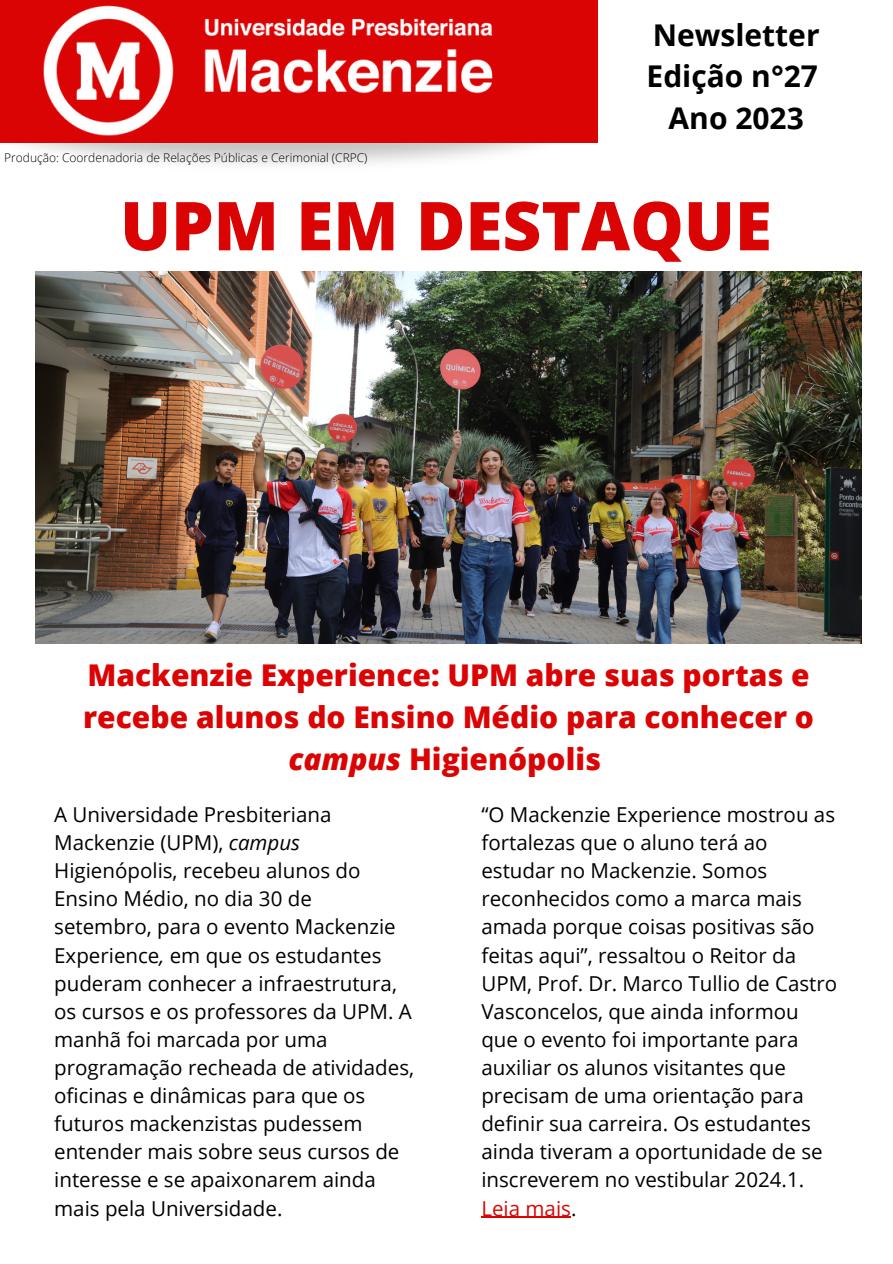
<style>
.page{position:relative;width:893px;height:1264px;background:#fff}
.page>*{position:absolute;margin:0;border:0;box-sizing:border-box;transform-origin:0 0}
.t1{font:800 67.5px "Open Sans";color:#db0404}
.t2{font:800 30px/41.5px "Open Sans";color:#db0404;text-align:center}
.t3{font:700 30px "Open Sans";color:#000}
.t4{font:20.55px/28px "Open Sans";color:#000}
.t5{font:300 12px "Open Sans";color:#000}
.s1{font-style:italic}
.s2{color:#db0404}
</style>
<div class="page">
<div style="left:0;top:0;width:598px;height:143px;background:#db0404"></div>
<img style="left:13px;top:5px;width:541px;height:152px">
<img style="left:36px;top:271px;width:825px;height:372px">
<hr style="left:481px;top:1216px;width:90px;height:1px;background:#db0404">
<p class="t5" style="left:4px;top:149px;width:365px">Produção: Coordenadoria de Relações Públicas e Cerimonial (CRPC)</p>
<p class="t3" style="left:652px;top:14px;width:168px">Newsletter</p>
<p class="t3" style="left:646px;top:55px;width:173px">Edição n°27</p>
<p class="t3" style="left:668px;top:97px;width:137px">Ano 2023</p>
<p class="t1" style="left:120px;top:178px;width:653px">UPM EM DESTAQUE</p>
<p class="t2" style="left:83px;top:654px;width:732px">Mackenzie Experience: UPM abre suas portas e recebe alunos do Ensino Médio para conhecer o <span class="s1">campus</span> Higienópolis</p>
<p class="t4" style="left:54px;top:800px;width:361px">A Universidade Presbiteriana<br>Mackenzie (UPM), <span class="s1">campus<br></span>Higienópolis, recebeu alunos do<br>Ensino Médio, no dia 30 de setembro, para o evento Mackenzie<br>Experience<span class="s1">,</span> em que os estudantes puderam conhecer a infraestrutura, os cursos e os professores da UPM. A manhã foi marcada por uma programação recheada de atividades, oficinas e dinâmicas para que os futuros mackenzistas pudessem entender mais sobre seus cursos de interesse e se apaixonarem ainda mais pela Universidade.</p>
<p class="t4" style="left:481px;top:800px;width:357px">“O Mackenzie Experience mostrou as fortalezas que o aluno terá ao estudar no Mackenzie. Somos reconhecidos como a marca mais amada porque coisas positivas são feitas aqui”, ressaltou o Reitor da<br>UPM, Prof. Dr. Marco Tullio de Castro<br>Vasconcelos, que ainda informou que o evento foi importante para auxiliar os alunos visitantes que precisam de uma orientação para definir sua carreira. Os estudantes ainda tiveram a oportunidade de se inscreverem no vestibular 2024.1.<br><span class="s2">Leia mais</span>.</p>
</div>
